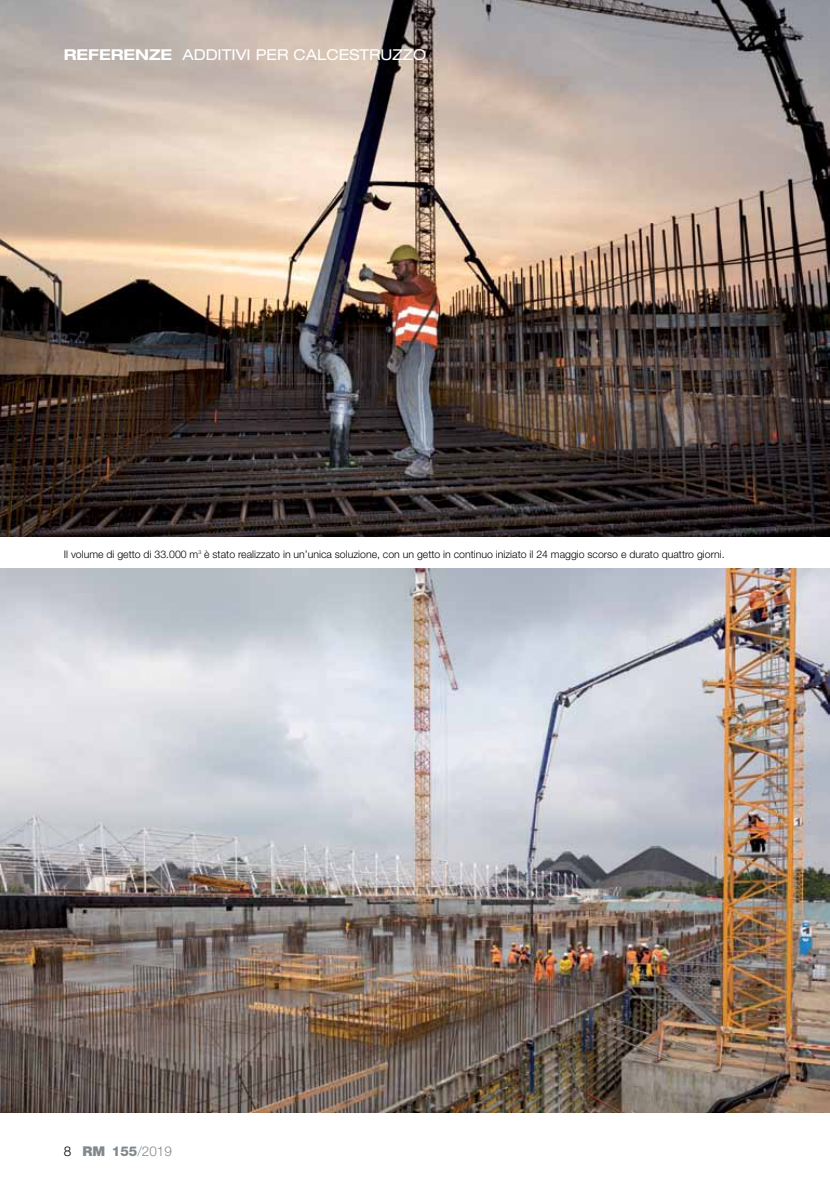
<style>
.page{position:relative;width:830px;height:1191px;background:#fff}
.page>*{position:absolute;margin:0;border:0;box-sizing:border-box;transform-origin:0 0}
.t1{font:expanded 15px "Helvetica Neue LT Std";color:#fff}
.t2{font:300 13.5px "Helvetica Neue LT Std";color:#81898e}
.t3{font:300 10.5px "Helvetica Neue LT Std";color:#000}
.s1{font-weight:700}
.s2{color:#000}
.s3{font-weight:900}
.s4{font-weight:800}
</style>
<div class="page">
<img style="left:0;top:569px;width:829px;height:543px">
<img style="left:0;top:0;width:829px;height:537px">
<h1 class="t1" style="left:64px;top:45px;width:363px"><span class="s1">REFERENZE</span> ADDITIVI PER CALCESTRUZZO</h1>
<p class="t3" style="left:64px;top:548px;width:662px">Il volume di getto di 33.000 m<sup>3</sup> è stato realizzato in un’unica soluzione, con un getto in continuo iniziato il 24 maggio scorso e durato quattro giorni.</p>
<p class="t2" style="left:64px;top:1142px;width:110px"><span class="s2">8</span> <span class="s3">RM</span> <span class="s4">155</span>/2019</p>
</div>
